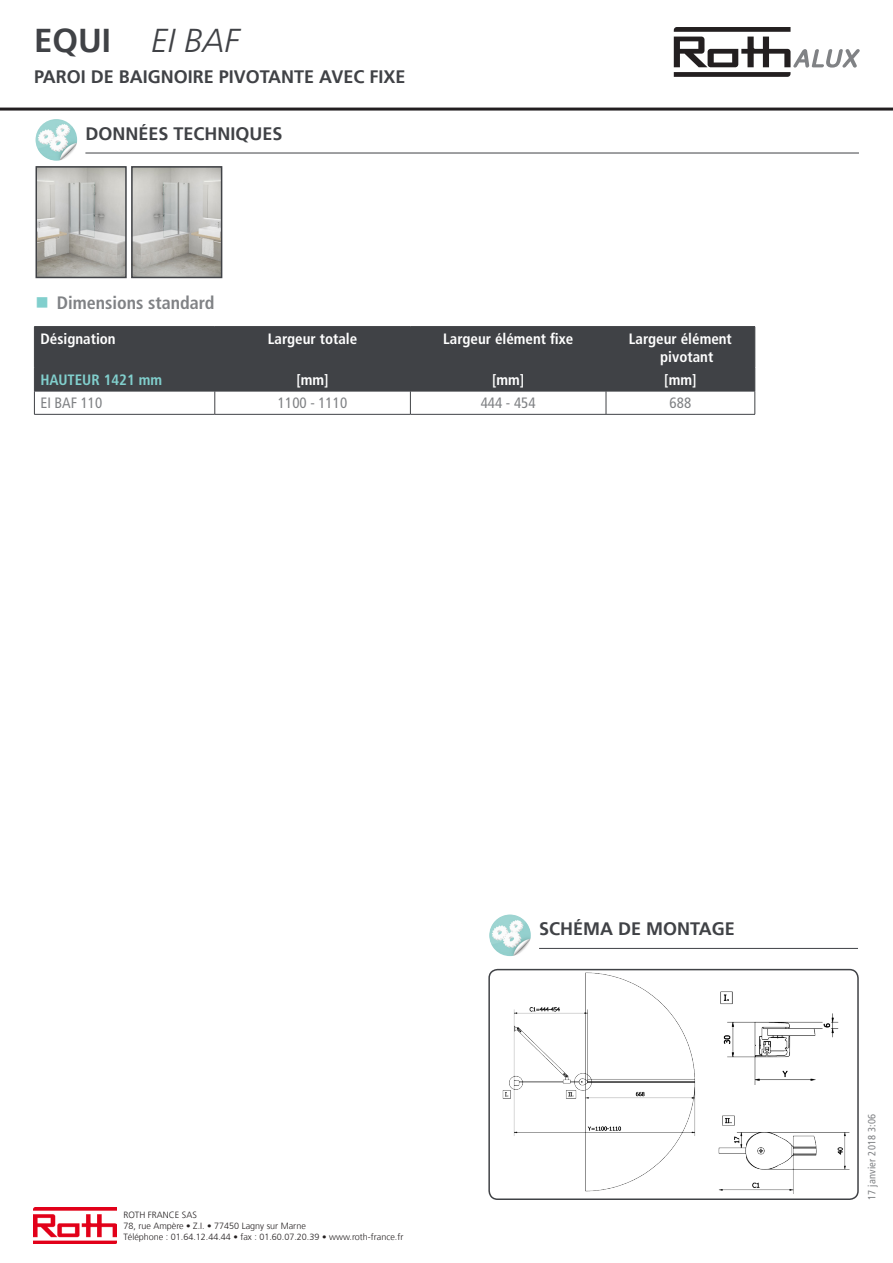
<style>
.page{position:relative;width:893px;height:1263px;background:#fff}
.page>*{position:absolute;margin:0;border:0;box-sizing:border-box;transform-origin:0 0}
.t1{font:italic 300 33px "Frutiger";color:#404246}
.t2{font:700 18px "Frutiger";color:#404246}
.t3{font:700 condensed 18px "Frutiger LT";color:#808285}
.t4{font:700 condensed 15px/18px "Frutiger LT";color:#fff}
.t5{font:condensed 15px "Frutiger LT";color:#808285}
.t6{font:700 condensed 15px "Frutiger LT";color:#81cfcd}
.t7{font:condensed 10.5px "Frutiger LT";letter-spacing:.02em;color:#808285}
.t8{font:300 9px/10.8px "Frutiger";color:#231f20}
.s1{font-weight:700;font-style:normal}
</style>
<div class="page">
<img style="left:34px;top:1208px;width:83px;height:35px">
<hr style="left:539px;top:948px;width:319px;height:1px;background:#404246">
<img style="left:489px;top:914px;width:42px;height:42px;border-radius:21px">
<hr style="left:85px;top:153px;width:774px;height:1px;background:#404246">
<img style="left:36px;top:119px;width:41px;height:42px;border-radius:21px">
<svg style="left:0;top:27px;width:893px;height:84px"></svg>
<div style="left:488px;top:969px;width:371px;height:231px;border:2px solid #404246;border-radius:9px"></div>
<div style="left:35px;top:327px;width:720px;height:64px;background:#404246"></div>
<hr style="left:34px;top:326px;width:181px;height:1px;background:#404246">
<hr style="left:34px;top:327px;width:1px;height:41px;background:#404246">
<hr style="left:215px;top:326px;width:195px;height:1px;background:#404246">
<hr style="left:215px;top:327px;width:1px;height:41px;background:#404246">
<hr style="left:410px;top:326px;width:196px;height:1px;background:#404246">
<hr style="left:410px;top:327px;width:1px;height:41px;background:#404246">
<hr style="left:606px;top:326px;width:149px;height:1px;background:#404246">
<hr style="left:606px;top:327px;width:1px;height:41px;background:#404246">
<hr style="left:755px;top:327px;width:1px;height:41px;background:#404246">
<hr style="left:34px;top:368px;width:181px;height:1px;background:#404246">
<hr style="left:215px;top:368px;width:195px;height:1px;background:#404246">
<hr style="left:410px;top:368px;width:196px;height:1px;background:#404246">
<hr style="left:606px;top:368px;width:149px;height:1px;background:#404246">
<hr style="left:34px;top:391px;width:181px;height:1px;background:#404246">
<svg style="left:34px;top:369px;width:1px;height:45px"></svg>
<hr style="left:215px;top:391px;width:195px;height:1px;background:#404246">
<svg style="left:215px;top:369px;width:1px;height:45px"></svg>
<hr style="left:410px;top:391px;width:196px;height:1px;background:#404246">
<svg style="left:410px;top:369px;width:1px;height:45px"></svg>
<hr style="left:606px;top:391px;width:149px;height:1px;background:#404246">
<svg style="left:606px;top:369px;width:1px;height:45px"></svg>
<svg style="left:755px;top:368px;width:1px;height:46px"></svg>
<hr style="left:34px;top:414px;width:181px;height:1px;background:#404246">
<hr style="left:215px;top:414px;width:195px;height:1px;background:#404246">
<hr style="left:410px;top:414px;width:196px;height:1px;background:#404246">
<hr style="left:606px;top:414px;width:149px;height:1px;background:#404246">
<img style="left:134px;top:169px;width:85px;height:106px">
<div style="left:131px;top:166px;width:91px;height:112px;border:2px solid #404246"></div>
<img style="left:39px;top:169px;width:85px;height:106px">
<div style="left:36px;top:166px;width:91px;height:112px;border:2px solid #404246"></div>
<img style="left:502px;top:972px;width:193px;height:220px">
<img style="left:720px;top:991px;width:119px;height:93px">
<img style="left:718px;top:1115px;width:132px;height:79px">
<p class="t1" style="left:34px;top:22px;width:207px"><span class="s1">EQUI</span> EI BAF</p>
<p class="t2" style="left:34px;top:67px;width:373px">PAROI DE BAIGNOIRE PIVOTANTE AVEC FIXE</p>
<h2 class="t2" style="left:85px;top:123px;width:199px">DONNÉES TECHNIQUES</h2>
<p class="t3" style="left:57px;top:292px;width:159px">Dimensions standard</p>
<p class="t4" style="left:40px;top:330px;width:77px">Désignation</p>
<p class="t4" style="left:268px;top:330px;width:91px">Largeur totale</p>
<p class="t4" style="left:443px;top:330px;width:131px">Largeur élément fixe</p>
<p class="t4" style="left:660px;top:330px;width:73px;text-indent:-31px">Largeur élément pivotant</p>
<p class="t6" style="left:40px;top:371px;width:123px">HAUTEUR 1421 mm</p>
<p class="t4" style="left:296px;top:371px;width:34px">[mm]</p>
<p class="t4" style="left:492px;top:371px;width:34px">[mm]</p>
<p class="t4" style="left:664px;top:371px;width:34px">[mm]</p>
<p class="t5" style="left:40px;top:394px;width:63px">EI BAF 110</p>
<p class="t5" style="left:278px;top:394px;width:71px">1100 - 1110</p>
<p class="t5" style="left:481px;top:394px;width:56px">444 - 454</p>
<p class="t5" style="left:670px;top:394px;width:23px">688</p>
<p class="t8" style="left:123px;top:1209px;width:281px">ROTH FRANCE SAS<br>78, rue Ampère • Z.I. • 77450 Lagny sur Marne<br>Téléphone : 01.64.12.44.44 • fax : 01.60.07.20.39 • www.roth-france.fr</p>
<h2 class="t2" style="left:539px;top:918px;width:197px">SCHÉMA DE MONTAGE</h2>
<p class="t7" style="left:866px;top:1200px;width:88px;rotate:-90deg">17 janvier 2018 3:06</p>
</div>
